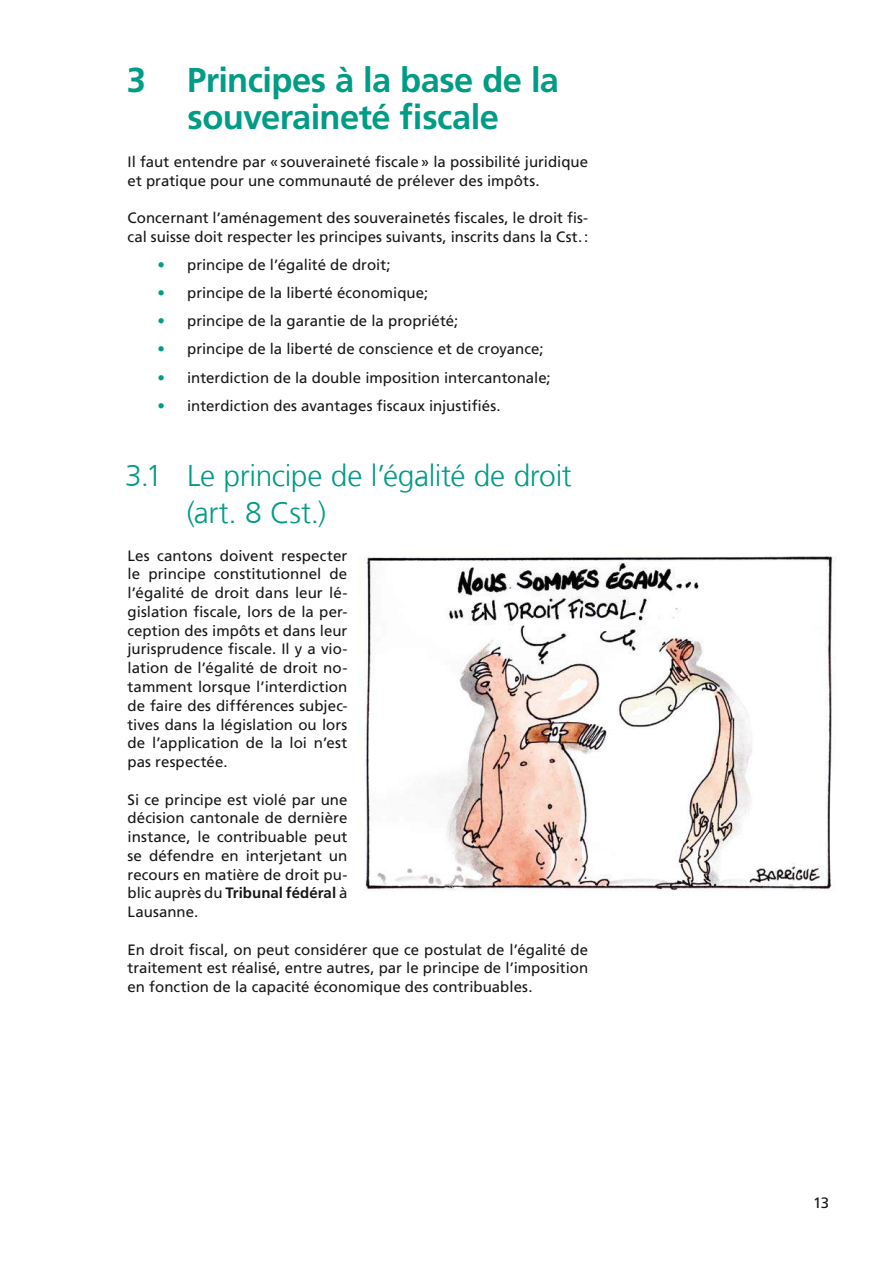
<style>
.page{position:relative;width:893px;height:1263px;background:#fff}
.page>*{position:absolute;margin:0;border:0;box-sizing:border-box;transform-origin:0 0}
.t1{font:700 34.5px/37.5px "Frutiger LT Com";letter-spacing:-.02em;color:#009c85;text-align:center}
.t2{font:300 30px/37.5px "Frutiger LT Com";letter-spacing:-.015em;color:#009c85}
.t3{font:15px/18.8px "Frutiger LT Com";color:#181716;text-align:justify}
.s1{font-weight:700;color:#009c85}
.s2{font-weight:700}
</style>
<div class="page">
<img style="left:364px;top:556px;width:472px;height:335px">
<h1 class="t1" style="left:127px;top:61px;width:434px">3 Principes à la base de la souveraineté fiscale</h1>
<p class="t3" style="left:128px;top:152px;width:462px">Il faut entendre par «souveraineté fiscale» la possibilité juridique et pratique pour une communauté de prélever des impôts.</p>
<p class="t3" style="left:128px;top:209px;width:462px">Concernant l’aménagement des souverainetés fiscales, le droit fis&shy;cal suisse doit respecter les principes suivants, inscrits dans la Cst.:</p>
<p class="t3" style="left:157px;top:256px;width:235px"><span class="s1">•</span> principe de l’égalité de droit;</p>
<p class="t3" style="left:157px;top:284px;width:272px"><span class="s1">•</span> principe de la liberté économique;</p>
<p class="t3" style="left:157px;top:312px;width:302px"><span class="s1">•</span> principe de la garantie de la propriété;</p>
<p class="t3" style="left:157px;top:340px;width:388px"><span class="s1">•</span> principe de la liberté de conscience et de croyance;</p>
<p class="t3" style="left:157px;top:368px;width:395px"><span class="s1">•</span> interdiction de la double imposition intercantonale;</p>
<p class="t3" style="left:157px;top:396px;width:345px"><span class="s1">•</span> interdiction des avantages fiscaux injustifiés.</p>
<h2 class="t2" style="left:187px;top:457px;width:387px;text-indent:-62px">3.1 Le principe de l’égalité de droit (art. 8 Cst.)</h2>
<p class="t3" style="left:128px;top:546px;width:221px">Les cantons doivent respecter le principe constitutionnel de l’égalité de droit dans leur lé&shy;gislation fiscale, lors de la per&shy;ception des impôts et dans leur jurisprudence fiscale. Il y a vio&shy;lation de l’égalité de droit no&shy;tamment lorsque l’interdiction de faire des différences subjec&shy;tives dans la législation ou lors de l’application de la loi n’est pas respectée.</p>
<p class="t3" style="left:128px;top:790px;width:221px">Si ce principe est violé par une décision cantonale de dernière instance, le contribuable peut se défendre en interjetant un recours en matière de droit pu&shy;blic auprès du <span class="s2">Tribunal fédéral</span> à Lausanne.</p>
<p class="t3" style="left:128px;top:940px;width:462px">En droit fiscal, on peut considérer que ce postulat de l’égalité de traitement est réalisé, entre autres, par le principe de l’imposition en fonction de la capacité économique des contribuables.</p>
<p class="t3" style="left:813px;top:1193px;width:17px">13</p>
</div>
